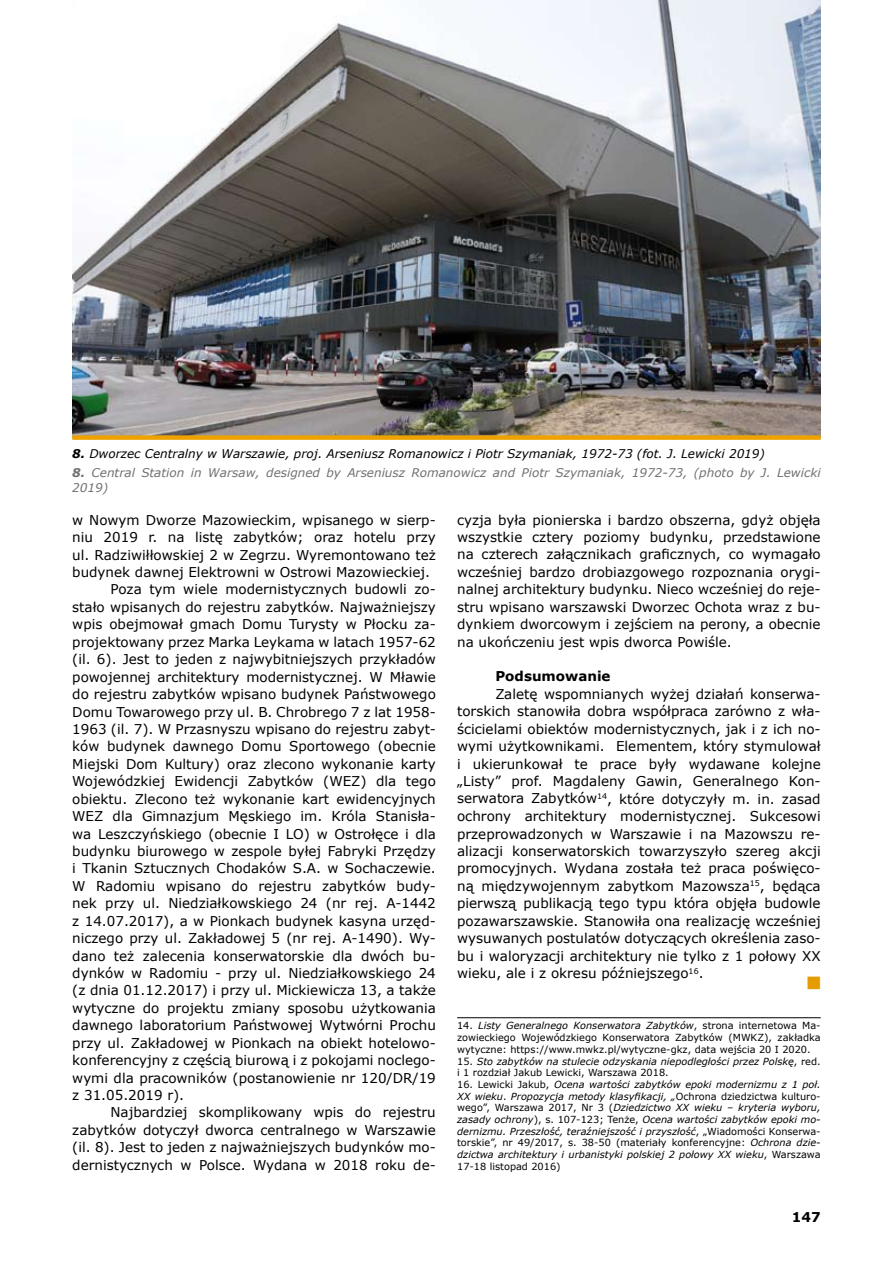
<style>
.page{position:relative;width:893px;height:1263px;background:#fff}
.page>*{position:absolute;margin:0;border:0;box-sizing:border-box;transform-origin:0 0}
.t1{font:13.5px/17.4px "Verdana";color:#000;text-align:justify}
.t2{font:700 13.5px "Verdana";color:#000}
.t3{font:13.5px "Zapf Dingbats IT Cby BT";color:#e49c00}
.t4{font:italic 12px/14.4px "Verdana";color:#707173}
.t5{font:italic 12px "Verdana";color:#000}
.t6{font:italic 9.75px/11.7px "Verdana";color:#000}
.t7{font:9.75px/11.7px "Verdana";color:#000;text-align:justify}
.s1{font-weight:700}
.s2{font-style:italic}
.s3{font-style:normal}
</style>
<div class="page">
<img style="left:72px;top:0;width:749px;height:435px">
<hr style="left:457px;top:1017px;width:364px;height:1px;background:#000">
<div style="left:72px;top:435px;width:749px;height:5px;background:#eda200"></div>
<p class="t5" style="left:72px;top:446px;width:694px"><span class="s1">8.</span> Dworzec Centralny w Warszawie, proj. Arseniusz Romanowicz i Piotr Szymaniak, 1972-73 (fot. J. Lewicki 2019)</p>
<p class="t4" style="left:72px;top:465px;width:750px"><span class="s1">8.</span> Central Station in Warsaw, designed by Arseniusz Romanowicz and Piotr Szymaniak, 1972-73, (photo by J. Lewicki<br>2019)</p>
<p class="t1" style="left:72px;top:511px;width:365px">w Nowym Dworze Mazowieckim, wpisanego w sierp-</p>
<p class="t1" style="left:72px;top:528px;width:365px">niu 2019 r. na listę zabytków; oraz hotelu przy</p>
<p class="t1" style="left:72px;top:545px;width:365px">ul. Radziwiłłowskiej 2 w Zegrzu. Wyremontowano też</p>
<p class="t1" style="left:72px;top:563px;width:359px">budynek dawnej Elektrowni w Ostrowi Mazowieckiej.</p>
<p class="t1" style="left:111px;top:580px;width:327px">Poza tym wiele modernistycznych budowli zo-</p>
<p class="t1" style="left:72px;top:598px;width:365px">stało wpisanych do rejestru zabytków. Najważniejszy</p>
<p class="t1" style="left:72px;top:615px;width:365px">wpis obejmował gmach Domu Turysty w Płocku za-</p>
<p class="t1" style="left:72px;top:633px;width:365px">projektowany przez Marka Leykama w latach 1957-62</p>
<p class="t1" style="left:72px;top:650px;width:365px">(il. 6). Jest to jeden z najwybitniejszych przykładów</p>
<p class="t1" style="left:72px;top:667px;width:365px">powojennej architektury modernistycznej. W Mławie</p>
<p class="t1" style="left:72px;top:685px;width:365px">do rejestru zabytków wpisano budynek Państwowego</p>
<p class="t1" style="left:72px;top:702px;width:365px">Domu Towarowego przy ul. B. Chrobrego 7 z lat 1958-</p>
<p class="t1" style="left:72px;top:720px;width:365px">1963 (il. 7). W Przasnyszu wpisano do rejestru zabyt-</p>
<p class="t1" style="left:72px;top:737px;width:365px">ków budynek dawnego Domu Sportowego (obecnie</p>
<p class="t1" style="left:72px;top:755px;width:365px">Miejski Dom Kultury) oraz zlecono wykonanie karty</p>
<p class="t1" style="left:72px;top:772px;width:365px">Wojewódzkiej Ewidencji Zabytków (WEZ) dla tego</p>
<p class="t1" style="left:72px;top:789px;width:365px">obiektu. Zlecono też wykonanie kart ewidencyjnych</p>
<p class="t1" style="left:72px;top:807px;width:365px">WEZ dla Gimnazjum Męskiego im. Króla Stanisła-</p>
<p class="t1" style="left:72px;top:824px;width:365px">wa Leszczyńskiego (obecnie I LO) w Ostrołęce i dla</p>
<p class="t1" style="left:72px;top:842px;width:365px">budynku biurowego w zespole byłej Fabryki Przędzy</p>
<p class="t1" style="left:72px;top:859px;width:365px">i Tkanin Sztucznych Chodaków S.A. w Sochaczewie.</p>
<p class="t1" style="left:72px;top:877px;width:365px">W Radomiu wpisano do rejestru zabytków budy-</p>
<p class="t1" style="left:72px;top:894px;width:365px">nek przy ul. Niedziałkowskiego 24 (nr rej. A-1442</p>
<p class="t1" style="left:72px;top:911px;width:365px">z 14.07.2017), a w Pionkach budynek kasyna urzęd-</p>
<p class="t1" style="left:72px;top:929px;width:365px">niczego przy ul. Zakładowej 5 (nr rej. A-1490). Wy-</p>
<p class="t1" style="left:72px;top:946px;width:365px">dano też zalecenia konserwatorskie dla dwóch bu-</p>
<p class="t1" style="left:72px;top:964px;width:365px">dynków w Radomiu - przy ul. Niedziałkowskiego 24</p>
<p class="t1" style="left:72px;top:981px;width:365px">(z dnia 01.12.2017) i przy ul. Mickiewicza 13, a także</p>
<p class="t1" style="left:72px;top:999px;width:365px">wytyczne do projektu zmiany sposobu użytkowania</p>
<p class="t1" style="left:72px;top:1016px;width:365px">dawnego laboratorium Państwowej Wytwórni Prochu</p>
<p class="t1" style="left:72px;top:1033px;width:365px">przy ul. Zakładowej w Pionkach na obiekt hotelowo-</p>
<p class="t1" style="left:72px;top:1051px;width:365px">konferencyjny z częścią biurową i z pokojami noclego-</p>
<p class="t1" style="left:72px;top:1068px;width:365px">wymi dla pracowników (postanowienie nr 120/DR/19</p>
<p class="t1" style="left:72px;top:1086px;width:113px">z 31.05.2019 r).</p>
<p class="t1" style="left:111px;top:1103px;width:327px">Najbardziej skomplikowany wpis do rejestru</p>
<p class="t1" style="left:72px;top:1121px;width:365px">zabytków dotyczył dworca centralnego w Warszawie</p>
<p class="t1" style="left:72px;top:1138px;width:365px">(il. 8). Jest to jeden z najważniejszych budynków mo-</p>
<p class="t1" style="left:72px;top:1155px;width:365px">dernistycznych w Polsce. Wydana w 2018 roku de-</p>
<p class="t1" style="left:457px;top:510px;width:365px">cyzja była pionierska i bardzo obszerna, gdyż objęła wszystkie cztery poziomy budynku, przedstawione na czterech załącznikach graficznych, co wymagało wcześniej bardzo drobiazgowego rozpoznania orygi&shy;nalnej architektury budynku. Nieco wcześniej do reje&shy;stru wpisano warszawski Dworzec Ochota wraz z bu&shy;dynkiem dworcowym i zejściem na perony, a obecnie na ukończeniu jest wpis dworca Powiśle.</p>
<p class="t2" style="left:495px;top:668px;width:117px">Podsumowanie</p>
<p class="t1" style="left:457px;top:685px;width:365px;text-indent:38px">Zaletę wspomnianych wyżej działań konserwa&shy;torskich stanowiła dobra współpraca zarówno z wła&shy;ścicielami obiektów modernistycznych, jak i z ich no&shy;wymi użytkownikami. Elementem, który stymulował i ukierunkował te prace były wydawane kolejne „Listy” prof. Magdaleny Gawin, Generalnego Kon&shy;serwatora Zabytków<sup>14</sup>, które dotyczyły m. in. zasad ochrony architektury modernistycznej. Sukcesowi przeprowadzonych w Warszawie i na Mazowszu re&shy;alizacji konserwatorskich towarzyszyło szereg akcji promocyjnych. Wydana została też praca poświęco&shy;ną międzywojennym zabytkom Mazowsza<sup>15</sup>, będąca pierwszą publikacją tego typu która objęła budowle pozawarszawskie. Stanowiła ona realizację wcześniej wysuwanych postulatów dotyczących określenia zaso&shy;bu i waloryzacji architektury nie tylko z 1 połowy XX wieku, ale i z okresu późniejszego<sup>16</sup>.</p>
<p class="t3" style="left:807px;top:976px;width:15px">■</p>
<p class="t7" style="left:457px;top:1020px;width:365px">14. <span class="s2">Listy Generalnego Konserwatora Zabytków</span>, strona internetowa Ma&shy;zowieckiego Wojewódzkiego Konserwatora Zabytków (MWKZ), zakładka wytyczne: https://www.mwkz.pl/wytyczne-gkz, data wejścia 20 I 2020.</p>
<p class="t6" style="left:457px;top:1055px;width:365px"><span class="s3">15.</span> Sto zabytków na stulecie odzyskania niepodległości przez Polskę<span class="s3">, red. i 1 rozdział Jakub Lewicki, Warszawa 2018.</span></p>
<p class="t6" style="left:457px;top:1078px;width:365px;text-align:justify"><span class="s3">16. Lewicki Jakub,</span> Ocena wartości zabytków epoki modernizmu z 1 poł.<br>XX wieku<span class="s3">.</span> Propozycja metody klasyfikacji, „<span class="s3">Ochrona dziedzictwa kulturo&shy;wego”, Warszawa 2017, Nr 3 (</span>Dziedzictwo XX wieku – kryteria wyboru, zasady ochrony<span class="s3">), s. 107-123; Tenże,</span> Ocena wartości zabytków epoki mo&shy;dernizmu. Przeszłość, teraźniejszość i przyszłość<span class="s3">, „Wiadomości Konserwa&shy;torskie”, nr 49/2017, s. 38-50 (materiały konferencyjne:</span> Ochrona dzie&shy;dzictwa architektury i urbanistyki polskiej 2 połowy XX wieku<span class="s3">, Warszawa 17-18 listopad 2016)</span></p>
<p class="t2" style="left:792px;top:1209px;width:30px">147</p>
</div>
